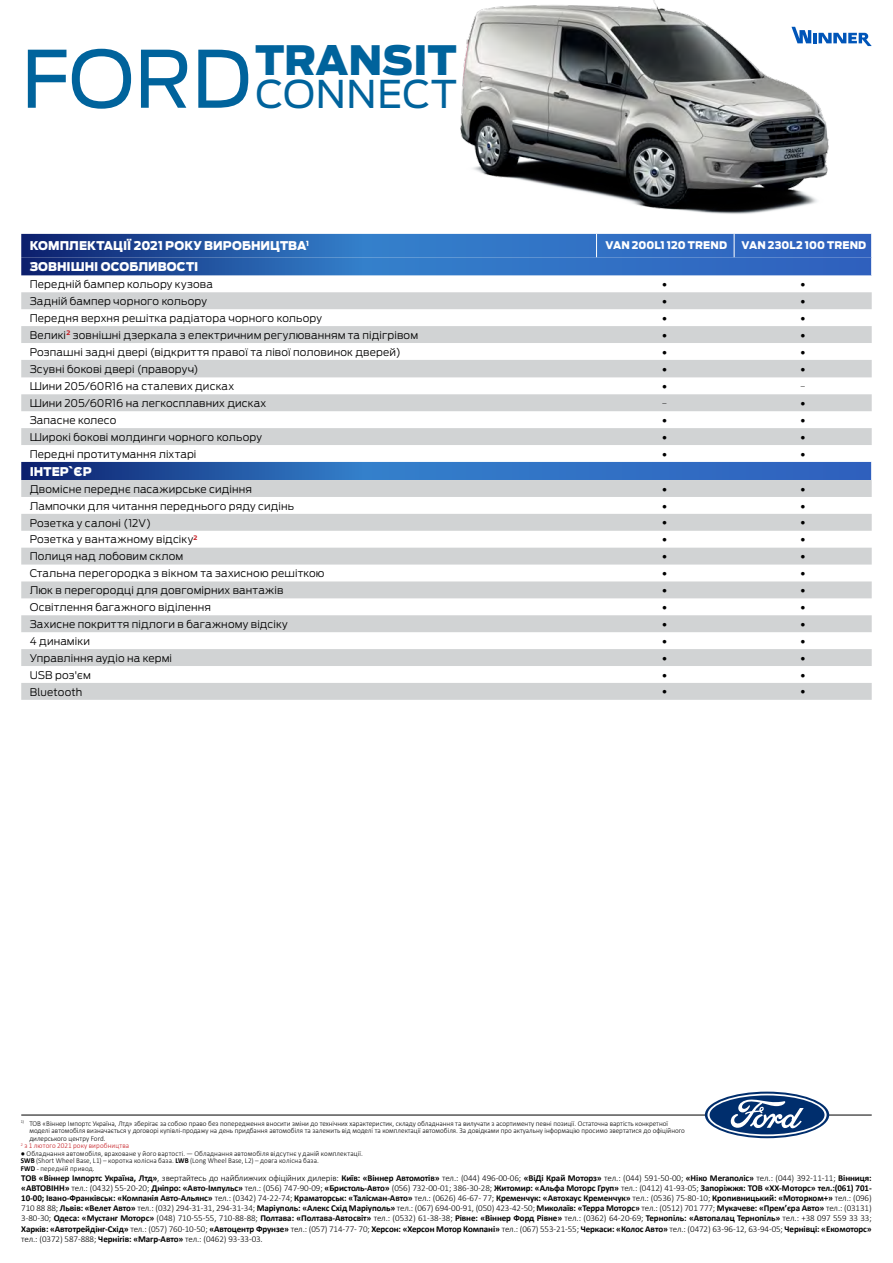
<style>
.page{position:relative;width:893px;height:1263px;background:#fff}
.page>*{position:absolute;margin:0;border:0;box-sizing:border-box;transform-origin:0 0}
.t1{font:900 40.2px "Ford Antenna";color:#00639c}
.t2{font:37.95px "Ford Antenna";letter-spacing:.015em;color:#00639c}
.t3{font:900 12px "Ford Antenna";color:#fff;scale:.95 1}
.t4{font:300 10.5px "Ford Antenna";letter-spacing:.01em;color:#000}
.t5{font:900 10.5px "Ford Antenna";letter-spacing:.01em;color:#fff;scale:.95 1}
.t6{font:700 9px/10.2px "Calibri";letter-spacing:-.01em;color:#000;text-align:justify}
.t7{font:300 8.25px "Calibri";color:#000}
.t8{font:300 7.5px/7.5px "Calibri";color:#000;scale:.95 1}
.t9{font:300 7.5px "Calibri";letter-spacing:.015em;color:#c4161c;scale:.95 1}
.s1{font-size:78.45px}
.s2{font-weight:700}
.s3{font-weight:300}
</style>
<div class="page">
<svg style="left:21px;top:275px;width:851px;height:1px"></svg>
<svg style="left:21px;top:292px;width:851px;height:408px;fill:#d1d3d4"></svg>
<svg style="left:871px;top:462px;width:1px;height:18px"></svg>
<hr style="left:21px;top:1115px;width:851px;height:1px;background:#000">
<svg style="left:21px;top:234px;width:851px;height:41px;background:#2c63b4"></svg>
<img style="left:460px;top:0;width:391px;height:214px">
<svg style="left:705px;top:1091px;width:124px;height:47px"></svg>
<svg style="left:707px;top:1094px;width:120px;height:42px"></svg>
<hr style="left:813px;top:33px;width:4px;height:10px;background:#0055b8">
<svg style="left:791px;top:27px;width:20px;height:16px"></svg>
<svg style="left:818px;top:33px;width:54px;height:13px"></svg>
<h1 class="t1" style="left:255px;top:22px;width:203px">TRANSIT</h1>
<h2 class="t2" style="left:21px;top:62px;width:437px"><span class="s1">FORD</span>CONNECT</h2>
<h3 class="t3" style="left:30px;top:234px;width:295px">КОМПЛЕКТАЦІЇ 2021 РОКУ ВИРОБНИЦТВА<sup>1</sup></h3>
<p class="t5" style="left:606px;top:236px;width:129px">VAN 200L1 120 TREND</p>
<p class="t5" style="left:742px;top:236px;width:133px">VAN 230L2 100 TREND</p>
<h3 class="t3" style="left:30px;top:256px;width:179px">ЗОВНІШНІ ОСОБЛИВОСТІ</h3>
<p class="t4" style="left:30px;top:275px;width:185px">Передній бампер кольору кузова</p>
<p class="t7" style="left:662px;top:279px;width:6px">●</p>
<p class="t7" style="left:800px;top:279px;width:6px">●</p>
<p class="t4" style="left:30px;top:292px;width:179px">Задній бампер чорного кольору</p>
<p class="t7" style="left:662px;top:296px;width:6px">●</p>
<p class="t7" style="left:800px;top:296px;width:6px">●</p>
<p class="t4" style="left:30px;top:309px;width:294px">Передня верхня решітка радіатора чорного кольору</p>
<p class="t7" style="left:662px;top:313px;width:6px">●</p>
<p class="t7" style="left:800px;top:313px;width:6px">●</p>
<p class="t4" style="left:30px;top:326px;width:390px">Великі<sup>2</sup> зовнішні дзеркала з електричним регулюванням та підігрівом</p>
<p class="t7" style="left:662px;top:330px;width:6px">●</p>
<p class="t7" style="left:800px;top:330px;width:6px">●</p>
<p class="t4" style="left:30px;top:343px;width:372px">Розпашні задні двері (відкриття правої та лівої половинок дверей)</p>
<p class="t7" style="left:662px;top:347px;width:6px">●</p>
<p class="t7" style="left:800px;top:347px;width:6px">●</p>
<p class="t4" style="left:30px;top:360px;width:170px">Зсувні бокові двері (праворуч)</p>
<p class="t7" style="left:662px;top:364px;width:6px">●</p>
<p class="t7" style="left:800px;top:364px;width:6px">●</p>
<p class="t4" style="left:30px;top:377px;width:206px">Шини 205/60R16 на сталевих дисках</p>
<p class="t7" style="left:662px;top:381px;width:6px">●</p>
<p class="t7" style="left:801px;top:381px;width:6px">–</p>
<p class="t4" style="left:30px;top:394px;width:238px">Шини 205/60R16 на легкосплавних дисках</p>
<p class="t7" style="left:663px;top:398px;width:6px">–</p>
<p class="t7" style="left:800px;top:398px;width:6px">●</p>
<p class="t4" style="left:30px;top:411px;width:88px">Запасне колесо</p>
<p class="t7" style="left:662px;top:415px;width:6px">●</p>
<p class="t7" style="left:800px;top:415px;width:6px">●</p>
<p class="t4" style="left:30px;top:428px;width:234px">Широкі бокові молдинги чорного кольору</p>
<p class="t7" style="left:662px;top:432px;width:6px">●</p>
<p class="t7" style="left:800px;top:432px;width:6px">●</p>
<p class="t4" style="left:30px;top:445px;width:168px">Передні протитумання ліхтарі</p>
<p class="t7" style="left:662px;top:449px;width:6px">●</p>
<p class="t7" style="left:800px;top:449px;width:6px">●</p>
<h3 class="t3" style="left:30px;top:460px;width:67px">ІНТЕР`ЄР</h3>
<p class="t4" style="left:30px;top:480px;width:224px">Двомісне переднє пасажирське сидіння</p>
<p class="t7" style="left:662px;top:484px;width:6px">●</p>
<p class="t7" style="left:800px;top:484px;width:6px">●</p>
<p class="t4" style="left:30px;top:497px;width:266px">Лампочки для читання переднього ряду сидінь</p>
<p class="t7" style="left:662px;top:501px;width:6px">●</p>
<p class="t7" style="left:800px;top:501px;width:6px">●</p>
<p class="t4" style="left:30px;top:514px;width:123px">Розетка у салоні (12V)</p>
<p class="t7" style="left:662px;top:517px;width:6px">●</p>
<p class="t7" style="left:800px;top:517px;width:6px">●</p>
<p class="t4" style="left:30px;top:531px;width:169px">Розетка у вантажному відсіку<sup>2</sup></p>
<p class="t7" style="left:662px;top:534px;width:6px">●</p>
<p class="t7" style="left:800px;top:534px;width:6px">●</p>
<p class="t4" style="left:30px;top:548px;width:155px">Полиця над лобовим склом</p>
<p class="t7" style="left:662px;top:551px;width:6px">●</p>
<p class="t7" style="left:800px;top:551px;width:6px">●</p>
<p class="t4" style="left:30px;top:564px;width:296px">Стальна перегородка з вікном та захисною решіткою</p>
<p class="t7" style="left:662px;top:568px;width:6px">●</p>
<p class="t7" style="left:800px;top:568px;width:6px">●</p>
<p class="t4" style="left:30px;top:581px;width:255px">Люк в перегородці для довгомірних вантажів</p>
<p class="t7" style="left:662px;top:585px;width:6px">●</p>
<p class="t7" style="left:800px;top:585px;width:6px">●</p>
<p class="t4" style="left:30px;top:598px;width:183px">Освітлення багажного віділення</p>
<p class="t7" style="left:662px;top:602px;width:6px">●</p>
<p class="t7" style="left:800px;top:602px;width:6px">●</p>
<p class="t4" style="left:30px;top:615px;width:260px">Захисне покриття підлоги в багажному відсіку</p>
<p class="t7" style="left:662px;top:619px;width:6px">●</p>
<p class="t7" style="left:800px;top:619px;width:6px">●</p>
<p class="t4" style="left:30px;top:632px;width:62px">4 динаміки</p>
<p class="t7" style="left:662px;top:636px;width:6px">●</p>
<p class="t7" style="left:800px;top:636px;width:6px">●</p>
<p class="t4" style="left:30px;top:649px;width:144px">Управління аудіо на кермі</p>
<p class="t7" style="left:662px;top:653px;width:6px">●</p>
<p class="t7" style="left:800px;top:653px;width:6px">●</p>
<p class="t4" style="left:30px;top:666px;width:62px">USB роз'єм</p>
<p class="t7" style="left:662px;top:670px;width:6px">●</p>
<p class="t7" style="left:800px;top:670px;width:6px">●</p>
<p class="t4" style="left:30px;top:683px;width:54px">Bluetooth</p>
<p class="t7" style="left:662px;top:687px;width:6px">●</p>
<p class="t7" style="left:800px;top:687px;width:6px">●</p>
<p class="t8" style="left:21px;top:1119px;width:683px"><sup>1)</sup> ТОВ «Віннер Імпортс Україна, Лтд» зберігає за собою право без попередження вносити зміни до технічних характеристик, складу обладнання та вилучати з асортименту певні позиції. Остаточна вартість конкретної</p>
<p class="t8" style="left:29px;top:1127px;width:692px">моделі автомобіля визначається у договорі купівлі-продажу на день придбання автомобіля та залежить від моделі та комплектації автомобіля. За довідками про актуальну інформацію просимо звертатися до офіційного</p>
<p class="t8" style="left:29px;top:1134px;width:82px">дилерського центру Ford.</p>
<p class="t9" style="left:21px;top:1141px;width:116px"><sup>2</sup> з 1 лютого 2021 року виробництва</p>
<p class="t8" style="left:21px;top:1149px;width:361px">● Обладнання автомобіля, враховане у його вартості. — Обладнання автомобіля відсутнє у даній комплектації.<br><span class="s2">SWB</span> (Short Wheel Base, L1) – коротка колісна база. <span class="s2">LWB</span> (Long Wheel Base, L2) – довга колісна база.<br><span class="s2">FWD</span> - передній привод.</p>
<p class="t6" style="left:21px;top:1173px;width:852px">ТОВ «Віннер Імпортс Україна, Лтд»<span class="s3">, звертайтесь до найближчих офіційних дилерів:</span> Київ: «Віннер Автомотів» <span class="s3">тел.: (044) 496-00-06;</span> «ВіДі Край Моторз» <span class="s3">тел.: (044) 591-50-00;</span> «Ніко Мегаполіс» <span class="s3">тел.: (044) 392-11-11;</span> Вінниця: «АВТОВІНН» <span class="s3">тел.: (0432) 55-20-20;</span> Дніпро: «Авто-Імпульс» <span class="s3">тел.: (056) 747-90-09;</span> «Бристоль-Авто» <span class="s3">(056) 732-00-01; 386-30-28;</span> Житомир: «Альфа Моторс Груп» <span class="s3">тел.: (0412) 41-93-05;</span> Запоріжжя: ТОВ «ХХ-Моторс» тел.:(061) 701- 10-00; Івано-Франківськ: «Компанія Авто-Альянс» <span class="s3">тел.: (0342) 74-22-74;</span> Краматорськ: «Талісман-Авто» <span class="s3">тел.: (0626) 46-67- 77;</span> Кременчук: «Автохаус Кременчук» <span class="s3">тел.: (0536) 75-80-10;</span> Кропивницький: «Моторком+» <span class="s3">тел.: (096)<br>710 88 88;</span> Львів: «Велет Авто» <span class="s3">тел.: (032) 294-31-31, 294-31-34;</span> Маріуполь: «Алекс Схід Маріуполь» <span class="s3">тел.: (067) 694-00-91, (050) 423-42-50;</span> Миколаїв: «Терра Моторс» <span class="s3">тел.: (0512) 701 777;</span> Мукачеве: «Прем’єра Авто» <span class="s3">тел.: (03131)<br>3-80-30;</span> Одеса: «Мустанг Моторс» <span class="s3">(048) 710-55-55, 710-88-88;</span> Полтава: «Полтава-Автосвіт» <span class="s3">тел.: (0532) 61-38-38;</span> Рівне: «Віннер Форд Рівне» <span class="s3">тел.: (0362) 64-20-69;</span> Тернопіль: «Автопалац Тернопіль» <span class="s3">тел.: +38 097 559 33 33; </span>Харків: «Автотрейдінг-Схід» <span class="s3">тел.: (057) 760-10-50;</span> «Автоцентр Фрунзе» <span class="s3">тел.: (057) 714-77- 70;</span> Херсон: «Херсон Мотор Компані» <span class="s3">тел.: (067) 553-21-55;</span> Черкаси: «Колос Авто» <span class="s3">тел.: (0472) 63-96-12, 63-94-05;</span> Чернівці: «Екомоторс» <span class="s3">тел.: (0372) 587-888;</span> Чернігів: «Магр-Авто» <span class="s3">тел.: (0462) 93-33-03.</span></p>
</div>
